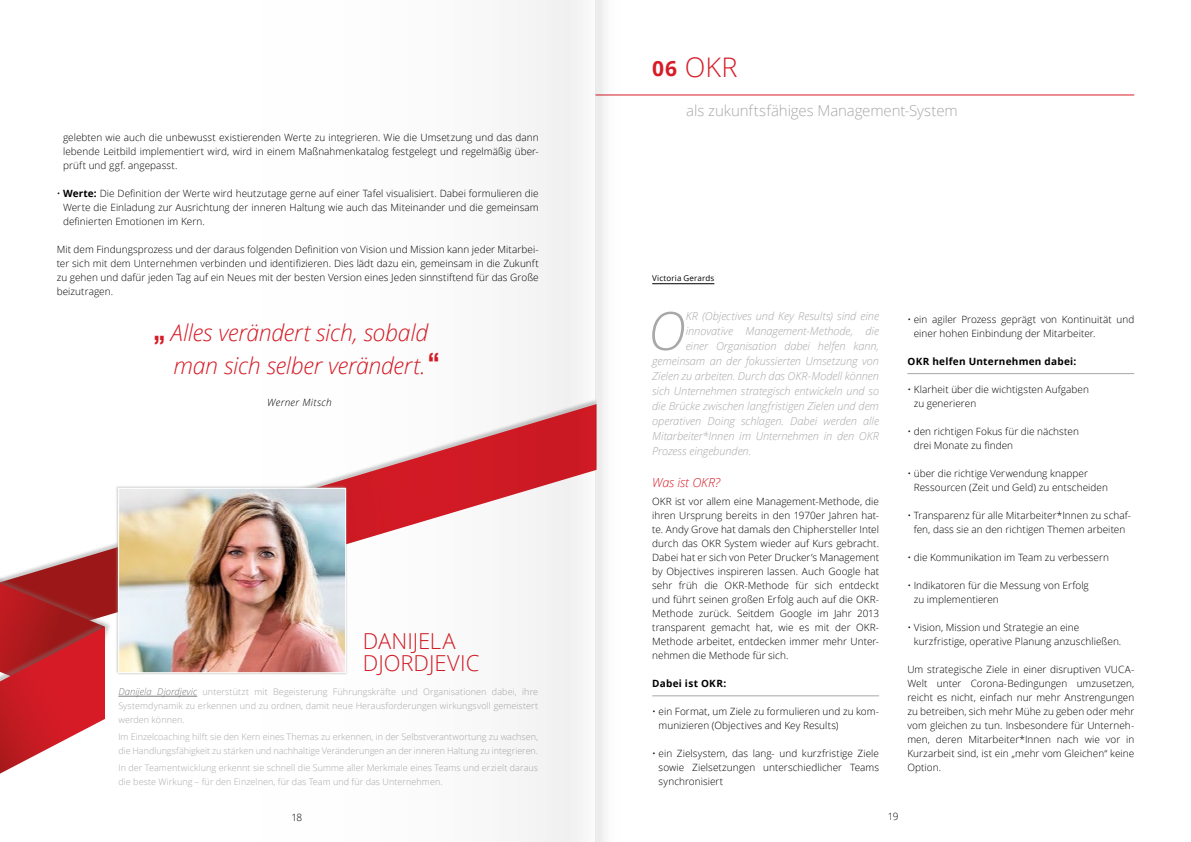
<style>
.page{position:relative;width:1191px;height:842px;background:#fff}
.page>*{position:absolute;margin:0;border:0;box-sizing:border-box;transform-origin:0 0}
.t1{font:italic 300 53px "Open Sans";color:#a8a8a7}
.t2{font:300 27px "Open Sans";color:#d61c26}
.t3{font:700 condensed 27px "Helvetica Neue LT Std";color:#d61c26}
.t4{font:italic 300 23px/33px "Open Sans";letter-spacing:-.01em;color:#d61c26}
.t5{font:300 22px/22px "Open Sans";letter-spacing:-.005em;color:#d61c26}
.t6{font:300 15px "Open Sans";letter-spacing:-.01em;color:#a8a8a7}
.t7{font:italic 300 12.5px "Open Sans";letter-spacing:-.01em;color:#d61c26}
.t8{font:italic 300 11px "Open Sans";letter-spacing:-.005em;color:#a8a8a7}
.t9{font:300 10px/14px "Open Sans";letter-spacing:.005em;color:#000}
.t10{font:700 10px "Open Sans";letter-spacing:.03em;color:#000}
.t11{font:italic 300 10px "Open Sans";letter-spacing:.035em;color:#000}
.t12{font:300 9px/14px "Open Sans";letter-spacing:.005em;color:#a8a8a7}
.t13{font:8px "Open Sans";letter-spacing:.015em;color:#000}
.s1{font-weight:700;font-size:21px}
.s2{font-weight:700}
.s3{font-style:italic;font-size:9.5px;color:#7c7b7b}
</style>
<div class="page">
<hr style="left:595px;top:95px;width:539px;height:1px;background:#d61c26">
<div style="left:596px;top:0;width:595px;height:842px;background:#fff"></div>
<svg style="left:0;top:0;width:595px;height:842px"></svg>
<h2 class="t2" style="left:652px;top:49px;width:87px"><span class="s1">06</span> OKR</h2>
<p class="t9" style="left:63px;top:130px;width:477px;text-align:justify">gelebten wie auch die unbewusst existierenden Werte zu integrieren. Wie die Umsetzung und das dann lebende Leitbild implementiert wird, wird in einem Maßnahmenkatalog festgelegt und regelmäßig über&shy;prüft und ggf. angepasst.</p>
<p class="t9" style="left:63px;top:186px;width:477px;text-align:justify;text-indent:-6px">• <span class="s2">Werte:</span> Die Definition der Werte wird heutzutage gerne auf einer Tafel visualisiert. Dabei formulieren die Werte die Einladung zur Ausrichtung der inneren Haltung wie auch das Miteinander und die gemeinsam definierten Emotionen im Kern.</p>
<p class="t9" style="left:57px;top:242px;width:483px;text-align:justify">Mit dem Findungsprozess und der daraus folgenden Definition von Vision und Mission kann jeder Mitarbei&shy;ter sich mit dem Unternehmen verbinden und identifizieren. Dies lädt dazu ein, gemeinsam in die Zukunft zu gehen und dafür jeden Tag auf ein Neues mit der besten Version eines Jeden sinnstiftend für das Große beizutragen.</p>
<h3 class="t4" style="left:171px;top:315px;width:259px">Alles verändert sich, sobald man sich selber verändert.</h3>
<p class="t11" style="left:267px;top:395px;width:66px">Werner Mitsch</p>
<h2 class="t3" style="left:153px;top:314px;width:14px">„</h2>
<h2 class="t3" style="left:427px;top:346px;width:14px">“</h2>
<h3 class="t5" style="left:363px;top:630px;width:118px">DANIJELA<br>DJORDJEVIC</h3>
<p class="t12" style="left:118px;top:685px;width:421px;text-align:justify"><span class="s3">Danijela Djordjevic</span> unterstützt mit Begeisterung Führungskräfte und Organisationen dabei, ihre Systemdynamik zu erkennen und zu ordnen, damit neue Herausforderungen wirkungsvoll gemeistert werden können.</p>
<p class="t12" style="left:118px;top:730px;width:421px">Im Einzelcoaching hilft sie den Kern eines Themas zu erkennen, in der Selbstverantwortung zu wachsen, die Handlungsfähigkeit zu stärken und nachhaltige Veränderungen an der inneren Haltung zu integrieren.</p>
<p class="t12" style="left:118px;top:761px;width:421px">In der Teamentwicklung erkennt sie schnell die Summe aller Merkmale eines Teams und erzielt daraus die beste Wirkung – für den Einzelnen, für das Team und für das Unternehmen.</p>
<h3 class="t6" style="left:686px;top:100px;width:273px">als zukunftsfähiges Management-System</h3>
<p class="t13" style="left:652px;top:272px;width:64px">Victoria Gerards</p>
<h1 class="t1" style="left:648px;top:294px;width:39px">O</h1>
<p class="t8" style="left:685px;top:308px;width:195px">KR (Objectives und Key Results) sind eine</p>
<p class="t8" style="left:685px;top:323px;width:195px">innovative Management-Methode, die</p>
<p class="t8" style="left:685px;top:338px;width:195px">einer Organisation dabei helfen kann,</p>
<p class="t8" style="left:652px;top:353px;width:228px">gemeinsam an der fokussierten Umsetzung von</p>
<p class="t8" style="left:652px;top:368px;width:228px">Zielen zu arbeiten. Durch das OKR-Modell können</p>
<p class="t8" style="left:652px;top:383px;width:228px">sich Unternehmen strategisch entwickeln und so</p>
<p class="t8" style="left:652px;top:398px;width:228px">die Brücke zwischen langfristigen Zielen und dem</p>
<p class="t8" style="left:652px;top:413px;width:228px">operativen Doing schlagen. Dabei werden alle</p>
<p class="t8" style="left:652px;top:428px;width:228px">Mitarbeiter*Innen im Unternehmen in den OKR</p>
<p class="t8" style="left:652px;top:443px;width:101px">Prozess eingebunden.</p>
<p class="t7" style="left:652px;top:474px;width:69px">Was ist OKR?</p>
<p class="t9" style="left:652px;top:494px;width:228px;text-align:justify">OKR ist vor allem eine Management-Methode, die ihren Ursprung bereits in den 1970er Jahren hat&shy;te. Andy Grove hat damals den Chiphersteller Intel durch das OKR System wieder auf Kurs gebracht.<br>Dabei hat er sich von Peter Drucker’s Management by Objectives inspireren lassen. Auch Google hat sehr früh die OKR-Methode für sich entdeckt und führt seinen großen Erfolg auch auf die OKR-Methode zurück. Seitdem Google im Jahr 2013 transparent gemacht hat, wie es mit der OKR-Methode arbeitet, entdecken immer mehr Unter&shy;nehmen die Methode für sich.</p>
<p class="t10" style="left:652px;top:676px;width:76px">Dabei ist OKR:</p>
<p class="t9" style="left:658px;top:704px;width:222px;text-indent:-6px">• ein Format, um Ziele zu formulieren und zu kom&shy;munizieren (Objectives and Key Results)</p>
<p class="t9" style="left:658px;top:746px;width:222px;text-align:justify;text-indent:-6px">• ein Zielsystem, das lang- und kurzfristige Ziele sowie Zielsetzungen unterschiedlicher Teams synchronisiert</p>
<p class="t9" style="left:913px;top:312px;width:222px;text-indent:-6px">• ein agiler Prozess geprägt von Kontinuität und einer hohen Einbindung der Mitarbeiter.</p>
<p class="t10" style="left:907px;top:354px;width:170px">OKR helfen Unternehmen dabei:</p>
<p class="t9" style="left:913px;top:382px;width:177px;text-indent:-6px">• Klarheit über die wichtigsten Aufgaben zu generieren</p>
<p class="t9" style="left:913px;top:424px;width:167px;text-indent:-6px">• den richtigen Fokus für die nächsten drei Monate zu finden</p>
<p class="t9" style="left:913px;top:466px;width:196px;text-indent:-6px">• über die richtige Verwendung knapper<br>Ressourcen (Zeit und Geld) zu entscheiden</p>
<p class="t9" style="left:907px;top:508px;width:225px;text-align:center">• Transparenz für alle Mitarbeiter*Innen zu schaf&shy;fen, dass sie an den richtigen Themen arbeiten</p>
<p class="t9" style="left:907px;top:550px;width:203px">• die Kommunikation im Team zu verbessern</p>
<p class="t9" style="left:913px;top:578px;width:176px;text-indent:-6px">• Indikatoren für die Messung von Erfolg zu implementieren</p>
<p class="t9" style="left:913px;top:620px;width:209px;text-indent:-6px">• Vision, Mission und Strategie an eine kurzfristige, operative Planung anzuschließen.</p>
<p class="t9" style="left:907px;top:662px;width:228px;text-align:justify">Um strategische Ziele in einer disruptiven VUCA-Welt unter Corona-Bedingungen umzusetzen, reicht es nicht, einfach nur mehr Anstrengungen zu betreiben, sich mehr Mühe zu geben oder mehr vom gleichen zu tun. Insbesondere für Unterneh&shy;men, deren Mitarbeiter*Innen nach wie vor in Kurzarbeit sind, ist ein „mehr vom Gleichen“ keine Option.</p>
<p class="t9" style="left:291px;top:810px;width:12px">18</p>
<p class="t9" style="left:888px;top:809px;width:12px">19</p>
</div>
